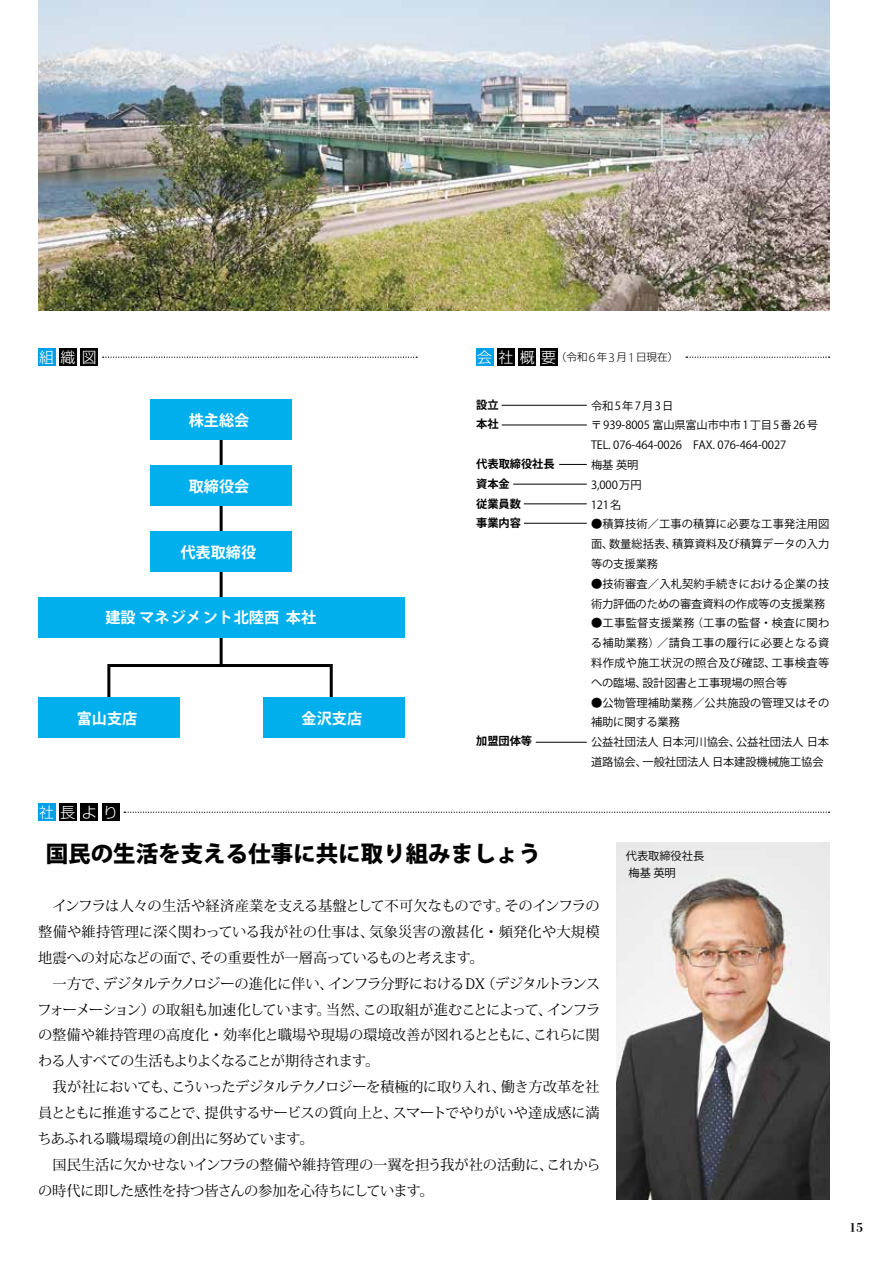
<style>
.page{position:relative;width:893px;height:1263px;background:#fff}
.page>*{position:absolute;margin:0;border:0;box-sizing:border-box;transform-origin:0 0}
.t1{font:800 22.5px "Koz Go Pro";color:#000}
.t2{font:700 15.15px "Koz Go Pro";color:#fff}
.t3{font:300 15px "Shin Go Pro";letter-spacing:.415em;color:#fff}
.t4{font:14.25px/26px "Koz Min Pr 6 N";letter-spacing:-.025em;color:#000}
.t5{font:12px "Shuei Shogo M Std H";color:#000}
.t6{font:11.25px/19.8px "Koz Go Pro";letter-spacing:-.005em;color:#000}
.t7{font:700 11.25px/19.8px "Koz Go Pro";letter-spacing:-.005em;color:#000}
.t8{font:300 10.5px "Shin Go Pro";color:#000}
.s1{font-size:15px;color:#fff}
.s2{font-family:"Myriad Pro";font-size:13.5px}
</style>
<div class="page">
<img style="left:38px;top:0;width:791px;height:310px">
<hr style="left:502px;top:405px;width:85px;height:1px;background:#000">
<hr style="left:502px;top:425px;width:85px;height:1px;background:#000">
<svg style="left:559px;top:464px;width:28px;height:1px"></svg>
<hr style="left:513px;top:484px;width:74px;height:1px;background:#000">
<hr style="left:524px;top:504px;width:63px;height:1px;background:#000">
<hr style="left:524px;top:523px;width:63px;height:1px;background:#000">
<hr style="left:536px;top:742px;width:51px;height:1px;background:#000">
<svg style="left:103px;top:357px;width:314px;height:1px"></svg>
<svg style="left:686px;top:357px;width:144px;height:1px"></svg>
<svg style="left:124px;top:812px;width:706px;height:1px"></svg>
<img style="left:617px;top:842px;width:212px;height:357px">
<div style="left:38px;top:349px;width:17px;height:17px;background:#00a0e9"></div>
<div style="left:476px;top:349px;width:17px;height:17px;background:#00a0e9"></div>
<div style="left:60px;top:349px;width:17px;height:17px;background:#000"></div>
<div style="left:497px;top:349px;width:17px;height:17px;background:#000"></div>
<div style="left:81px;top:349px;width:17px;height:17px;background:#000"></div>
<div style="left:519px;top:349px;width:17px;height:17px;background:#000"></div>
<div style="left:540px;top:349px;width:17px;height:17px;background:#000"></div>
<div style="left:38px;top:804px;width:17px;height:17px;background:#00a0e9"></div>
<div style="left:60px;top:804px;width:17px;height:17px;background:#000"></div>
<div style="left:81px;top:804px;width:17px;height:17px;background:#000"></div>
<div style="left:102px;top:804px;width:17px;height:17px;background:#000"></div>
<hr style="left:220px;top:419px;width:3px;height:247px;background:#000">
<div style="left:107px;top:664px;width:226px;height:60px;border:3px solid #000"></div>
<div style="left:150px;top:531px;width:142px;height:41px;background:#00afec"></div>
<div style="left:38px;top:597px;width:367px;height:40px;background:#00afec"></div>
<div style="left:150px;top:465px;width:142px;height:41px;background:#00afec"></div>
<div style="left:150px;top:400px;width:142px;height:40px;background:#00afec"></div>
<div style="left:263px;top:697px;width:142px;height:41px;background:#00afec"></div>
<div style="left:38px;top:697px;width:142px;height:41px;background:#00afec"></div>
<p class="t3" style="left:39px;top:345px;width:59px">組織図</p>
<p class="t8" style="left:477px;top:349px;width:202px"><span class="s1">会社概要</span>（令和<span class="s2">6</span>年<span class="s2">3</span>月<span class="s2">1</span>日現在）</p>
<p class="t2" style="left:189px;top:411px;width:62px">株主総会</p>
<p class="t2" style="left:189px;top:476px;width:62px">取締役会</p>
<p class="t2" style="left:180px;top:542px;width:77px">代表取締役</p>
<p class="t2" style="left:105px;top:608px;width:212px">建設マネジメント北陸西 本社</p>
<p class="t2" style="left:77px;top:708px;width:62px">富山支店</p>
<p class="t2" style="left:302px;top:708px;width:62px">金沢支店</p>
<p class="t3" style="left:39px;top:800px;width:80px">社長より</p>
<p class="t7" style="left:476px;top:395px;width:24px">設立本社</p>
<p class="t7" style="left:476px;top:455px;width:80px">代表取締役社長資本金<br>従業員数<br>事業内容</p>
<p class="t7" style="left:476px;top:732px;width:57px">加盟団体等</p>
<p class="t6" style="left:591px;top:396px;width:229px">令和5年7月3日<br>〒939-8005 富山県富山市中市1丁目5番 26 号<br>TEL. 076-464-0026　FAX. 076-464-0027<br>梅基 英明<br>3,000 万円<br>121名</p>
<p class="t6" style="left:591px;top:515px;width:240px;text-align:justify">●積算技術／工事の積算に必要な工事発注用図面、数量総括表、積算資料及び積算データの入力等の支援業務</p>
<p class="t6" style="left:591px;top:574px;width:240px">●技術審査／入札契約手続きにおける企業の技術力評価のための審査資料の作成等の支援業務</p>
<p class="t6" style="left:591px;top:614px;width:240px;text-align:justify">●工事監督支援業務（工事の監督・検査に関わる補助業務）／請負工事の履行に必要となる資料作成や施工状況の照合及び確認、工事検査等への臨場、設計図書と工事現場の照合等</p>
<p class="t6" style="left:591px;top:693px;width:240px">●公物管理補助業務／公共施設の管理又はその補助に関する業務<br>公益社団法人 日本河川協会、公益社団法人 日本道路協会、一般社団法人 日本建設機械施工協会</p>
<h1 class="t1" style="left:46px;top:838px;width:497px">国民の生活を支える仕事に共に取り組みましょう</h1>
<p class="t4" style="left:37px;top:893px;width:565px">　インフラは人々の生活や経済産業を支える基盤として不可欠なものです。そのインフラの整備や維持管理に深く関わっている我が社の仕事は、気象災害の激甚化・頻発化や大規模地震への対応などの面で、その重要性が一層高っているものと考えます。<br>　一方で、デジタルテクノロジーの進化に伴い、インフラ分野におけるDX（デジタルトランスフォーメーション）の取組も加速化しています。当然、この取組が進むことによって、インフラの整備や維持管理の高度化・効率化と職場や現場の環境改善が図れるとともに、これらに関わる人すべての生活もよりよくなることが期待されます。<br>　我が社においても、こういったデジタルテクノロジーを積極的に取り入れ、働き方改革を社員とともに推進することで、提供するサービスの質向上と、スマートでやりがいや達成感に満ちあふれる職場環境の創出に努めています。<br>　国民生活に欠かせないインフラの整備や維持管理の一翼を担う我が社の活動に、これからの時代に即した感性を持つ皆さんの参加を心待ちにしています。</p>
<p class="t6" style="left:626px;top:848px;width:80px;line-height:16.5px">代表取締役社長梅基 英明</p>
<p class="t5" style="left:849px;top:1219px;width:16px">15</p>
</div>
